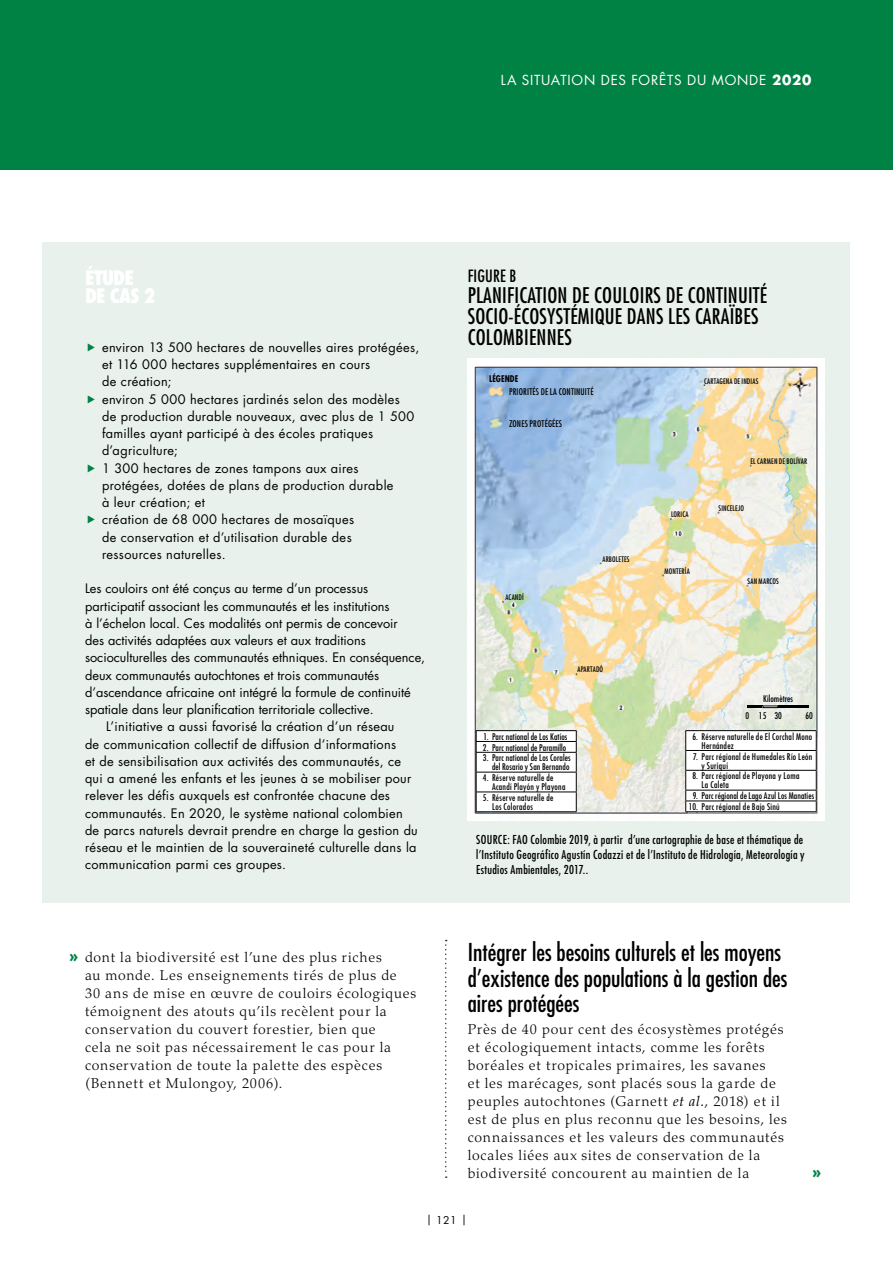
<style>
.page{position:relative;width:893px;height:1263px;background:#fff}
.page>*{position:absolute;margin:0;border:0;box-sizing:border-box;transform-origin:0 0}
.t1{font:condensed 24px/25.5px "Futura Std";color:#000}
.t2{font:condensed 21px/21px "Futura Std";letter-spacing:.01em;color:#000}
.t3{font:800 condensed 19.5px/18px "Futura Std";letter-spacing:-.05em;color:#fff}
.t4{font:condensed 16.5px "Futura Std";letter-spacing:.01em;color:#000}
.t5{font:800 16.5px "Futura Std";color:#008244}
.t6{font:300 14.25px/18px "Palatino LT Std";letter-spacing:.055em;color:#000}
.t7{font:13.5px "Futura Std";letter-spacing:.055em;color:#fff}
.t8{font:12.75px/17.2px "Futura Std";letter-spacing:.02em;color:#000}
.t9{font:12.75px "Futura Std";color:#000}
.t10{font:condensed 12px/15px "Futura Std";letter-spacing:.025em;color:#000}
.t11{font:10.5px "Futura Std";color:#000}
.t12{font:condensed 9px/9px "Futura Std";letter-spacing:.03em;color:#000}
.t13{font:condensed 9px "Futura Std";letter-spacing:.01em;color:#000}
.t14{font:700 condensed 9px "Futura Std";letter-spacing:.01em;color:#000}
.t15{font:condensed 7.5px "Futura Std";letter-spacing:.02em;color:#000}
.s1{font-weight:700}
.s2{font-weight:400;font-style:italic}
</style>
<div class="page">
<div style="left:0;top:0;width:893px;height:170px;background:#008244"></div>
<div style="left:43px;top:242px;width:807px;height:661px;background:#e8f1eb"></div>
<svg style="left:445px;top:940px;width:2px;height:238px"></svg>
<img style="left:468px;top:359px;width:356px;height:461px">
<div style="left:685px;top:730px;width:132px;height:82px;background:#fff"></div>
<hr style="left:700px;top:730px;width:117px;height:1px;background:#000">
<hr style="left:700px;top:750px;width:117px;height:1px;background:#000">
<hr style="left:700px;top:770px;width:117px;height:1px;background:#000">
<hr style="left:700px;top:790px;width:117px;height:1px;background:#000">
<hr style="left:700px;top:801px;width:117px;height:1px;background:#000">
<svg style="left:816px;top:731px;width:1px;height:80px"></svg>
<svg style="left:685px;top:730px;width:15px;height:82px"></svg>
<hr style="left:700px;top:811px;width:117px;height:1px;background:#000">
<div style="left:476px;top:730px;width:101px;height:82px;background:#fff"></div>
<hr style="left:490px;top:730px;width:87px;height:1px;background:#000">
<hr style="left:490px;top:741px;width:87px;height:1px;background:#000">
<hr style="left:490px;top:752px;width:87px;height:1px;background:#000">
<hr style="left:490px;top:772px;width:87px;height:1px;background:#000">
<hr style="left:490px;top:792px;width:87px;height:1px;background:#000">
<svg style="left:576px;top:731px;width:1px;height:80px"></svg>
<svg style="left:476px;top:730px;width:14px;height:82px"></svg>
<hr style="left:490px;top:811px;width:87px;height:1px;background:#000">
<svg style="left:747px;top:706px;width:31px;height:2px"></svg>
<hr style="left:778px;top:706px;width:31px;height:2px;background:#000">
<p class="t7" style="left:501px;top:71px;width:312px">LA SITUATION DES FORÊTS DU MONDE <span class="s1">2020</span></p>
<h3 class="t3" style="left:85px;top:268px;width:72px">ÉTUDE<br>DE CAS 2</h3>
<p class="t8" style="left:102px;top:339px;width:319px">environ 13 500 hectares de nouvelles aires protégées, et 116 000 hectares supplémentaires en cours<br>de création;<br>environ 5 000 hectares jardinés selon des modèles<br>de production durable nouveaux, avec plus de 1 500 familles ayant participé à des écoles pratiques d’agriculture;<br>1 300 hectares de zones tampons aux aires protégées, dotées de plans de production durable<br>à leur création; et<br>création de 68 000 hectares de mosaïques<br>de conservation et d’utilisation durable des<br>ressources naturelles.</p>
<p class="t9" style="left:85px;top:580px;width:285px">Les couloirs ont été conçus au terme d’un processus</p>
<p class="t9" style="left:85px;top:598px;width:306px">participatif associant les communautés et les institutions</p>
<p class="t9" style="left:85px;top:615px;width:314px">à l’échelon local. Ces modalités ont permis de concevoir</p>
<p class="t9" style="left:85px;top:632px;width:282px">des activités adaptées aux valeurs et aux traditions</p>
<p class="t9" style="left:85px;top:649px;width:342px">socioculturelles des communautés ethniques. En conséquence,</p>
<p class="t9" style="left:85px;top:667px;width:296px">deux communautés autochtones et trois communautés</p>
<p class="t9" style="left:85px;top:684px;width:327px">d’ascendance africaine ont intégré la formule de continuité</p>
<p class="t9" style="left:85px;top:701px;width:290px">spatiale dans leur planification territoriale collective.</p>
<p class="t8" style="left:106px;top:718px;width:290px">L’initiative a aussi favorisé la création d’un réseau</p>
<p class="t8" style="left:85px;top:735px;width:313px">de communication collectif de diffusion d’informations</p>
<p class="t8" style="left:85px;top:753px;width:317px">et de sensibilisation aux activités des communautés, ce</p>
<p class="t8" style="left:85px;top:770px;width:328px">qui a amené les enfants et les jeunes à se mobiliser pour</p>
<p class="t8" style="left:85px;top:787px;width:307px">relever les défis auxquels est confrontée chacune des</p>
<p class="t8" style="left:85px;top:804px;width:319px">communautés. En 2020, le système national colombien</p>
<p class="t8" style="left:85px;top:822px;width:334px">de parcs naturels devrait prendre en charge la gestion du</p>
<p class="t8" style="left:85px;top:839px;width:333px">réseau et le maintien de la souveraineté culturelle dans la</p>
<p class="t8" style="left:85px;top:856px;width:203px">communication parmi ces groupes.</p>
<p class="t4" style="left:468px;top:266px;width:50px">FIGURE B</p>
<h2 class="t2" style="left:468px;top:285px;width:301px">PLANIFICATION DE COULOIRS DE CONTINUITÉ<br>SOCIO-ÉCOSYSTÉMIQUE DANS LES CARAÏBES<br>COLOMBIENNES</h2>
<p class="t14" style="left:489px;top:373px;width:31px">LÉGENDE</p>
<p class="t12" style="left:509px;top:387px;width:86px">PRIORITÉS DE LA CONTINUITÉ</p>
<p class="t12" style="left:509px;top:419px;width:55px">ZONES PROTÉGÉES</p>
<p class="t15" style="left:505px;top:593px;width:20px">ACANDÍ</p>
<p class="t15" style="left:602px;top:554px;width:29px">ARBOLETES</p>
<p class="t15" style="left:577px;top:664px;width:27px">APARTADÓ</p>
<p class="t12" style="left:483px;top:732px;width:86px">1. Parc national de Los Katíos</p>
<p class="t13" style="left:483px;top:742px;width:85px">2. Parc national de Paramillo</p>
<p class="t12" style="left:483px;top:753px;width:89px;text-align:right">3. Parc national de Los Corales del Rosario y San Bernando</p>
<p class="t12" style="left:492px;top:773px;width:75px;text-indent:-9px">4. Réserve naturelle de<br>Acandí Playón y Playona</p>
<p class="t12" style="left:492px;top:793px;width:63px;text-indent:-9px">5. Réserve naturelle de<br>Los Colorados</p>
<p class="t15" style="left:704px;top:377px;width:56px">CARTAGENA DE INDIAS</p>
<p class="t15" style="left:671px;top:510px;width:19px">LORICA</p>
<p class="t15" style="left:664px;top:566px;width:27px">MONTERÍA</p>
<p class="t15" style="left:750px;top:457px;width:58px">EL CARMEN DE BOLÍVAR</p>
<p class="t15" style="left:719px;top:504px;width:27px">SINCELEJO</p>
<p class="t15" style="left:747px;top:577px;width:33px">SAN MARCOS</p>
<p class="t13" style="left:763px;top:693px;width:31px">Kilomètres</p>
<p class="t12" style="left:745px;top:711px;width:38px">0 15 30</p>
<p class="t12" style="left:805px;top:711px;width:9px">60</p>
<p class="t12" style="left:702px;top:732px;width:112px;text-indent:-9px">6. Réserve naturelle de El Corchal Mono<br>Hernández</p>
<p class="t12" style="left:702px;top:752px;width:112px;text-indent:-8px">7. Parc régional de Humedales Río León y Suriquí</p>
<p class="t12" style="left:702px;top:771px;width:99px;text-indent:-9px">8. Parc régional de Playona y Loma<br>La Caleta</p>
<p class="t13" style="left:693px;top:790px;width:123px">9. Parc régional de Lago Azul Los Manatíes</p>
<p class="t12" style="left:689px;top:802px;width:92px">10. Parc régional de Bajo Sinú</p>
<p class="t10" style="left:476px;top:832px;width:330px">SOURCE: FAO Colombie 2019, à partir d’une cartographie de base et thématique de l’Instituto Geográfico Agustín Codazzi et de l’Instituto de Hidrología, Meteorología y<br>Estudios Ambientales, 2017..</p>
<p class="t6" style="left:85px;top:948px;width:333px">dont la biodiversité est l’une des plus riches<br>au monde. Les enseignements tirés de plus de<br>30 ans de mise en œuvre de couloirs écologiques témoignent des atouts qu’ils recèlent pour la conservation du couvert forestier, bien que<br>cela ne soit pas nécessairement le cas pour la conservation de toute la palette des espèces (Bennett et Mulongoy, 2006).</p>
<h1 class="t1" style="left:468px;top:939px;width:321px">Intégrer les besoins culturels et les moyens d’existence des populations à la gestion des aires protégées</h1>
<p class="t5" style="left:69px;top:945px;width:11px">»</p>
<p class="t6" style="left:468px;top:1020px;width:321px">Près de 40 pour cent des écosystèmes protégés et écologiquement intacts, comme les forêts boréales et tropicales primaires, les savanes<br>et les marécages, sont placés sous la garde de peuples autochtones (Garnett <span class="s2">et al.</span>, 2018) et il est de plus en plus reconnu que les besoins, les connaissances et les valeurs des communautés locales liées aux sites de conservation de la biodiversité concourent au maintien de la</p>
<p class="t11" style="left:426px;top:1214px;width:42px">| 121 |</p>
<p class="t5" style="left:812px;top:1161px;width:11px">»</p>
</div>
